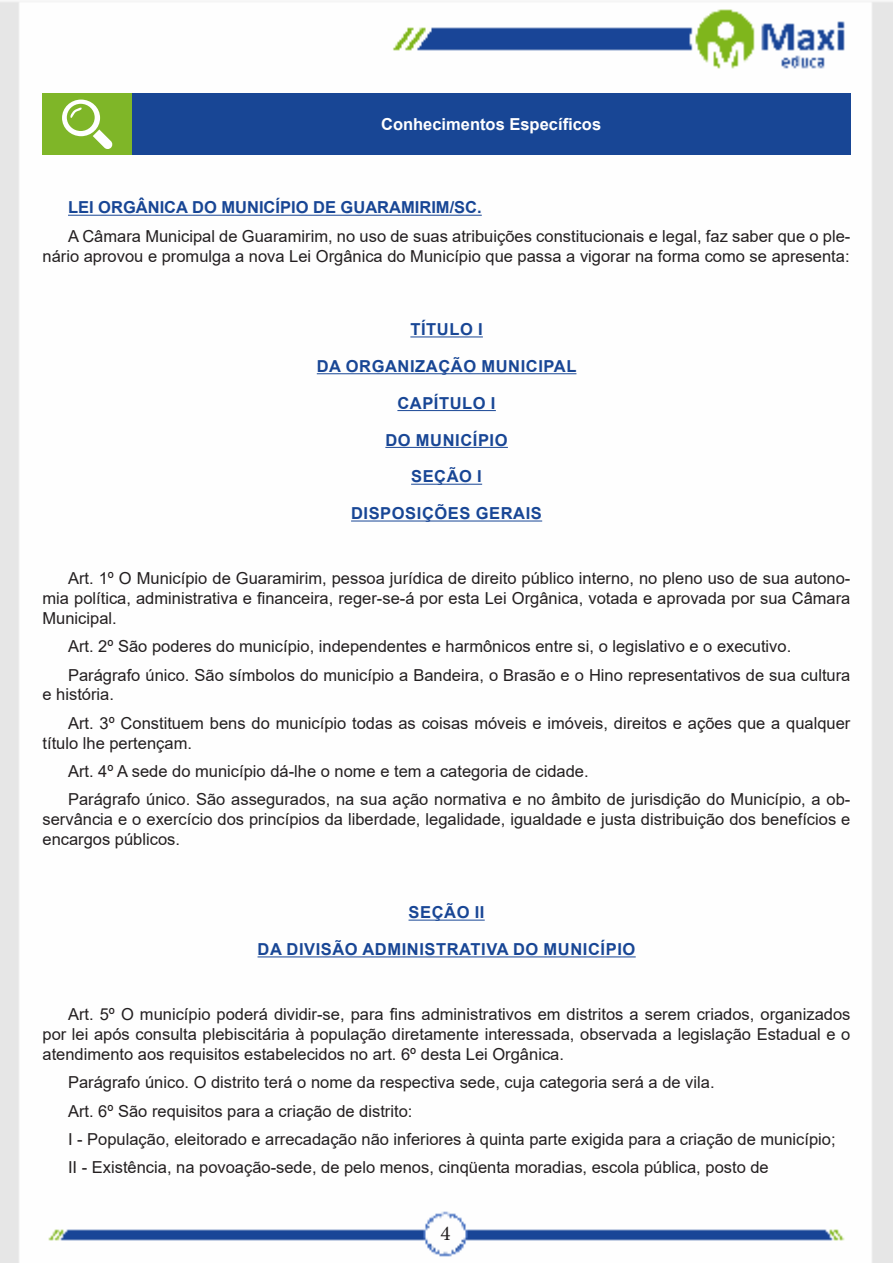
<style>
.page{position:relative;width:893px;height:1263px;background:#fff}
.page>*{position:absolute;margin:0;border:0;box-sizing:border-box;transform-origin:0 0}
.t1{font:21px "Minion Pro";color:#231f20}
.t2{font:16.5px/19.8px "Arial";color:#231f20;text-align:justify}
.t3{font:700 16.5px "Arial";letter-spacing:.035em;color:#184695}
.t4{font:700 16.5px "Arial";color:#184695}
.Titulo_de_Caixa{font:700 16.5px "Arial";color:#fff}
</style>
<div class="page">
<img style="left:0;top:1px;width:893px;height:1262px">
<hr style="left:68px;top:215px;width:414px;height:1px;background:#184695">
<hr style="left:410px;top:337px;width:73px;height:1px;background:#184695">
<hr style="left:317px;top:373px;width:259px;height:1px;background:#184695">
<hr style="left:397px;top:410px;width:99px;height:1px;background:#184695">
<hr style="left:385px;top:447px;width:123px;height:1px;background:#184695">
<hr style="left:411px;top:484px;width:71px;height:1px;background:#184695">
<hr style="left:351px;top:521px;width:191px;height:1px;background:#184695">
<hr style="left:409px;top:920px;width:76px;height:1px;background:#184695">
<hr style="left:258px;top:956px;width:378px;height:1px;background:#184695">
<div style="left:43px;top:94px;width:89px;height:61px;background:#7fb628"></div>
<div style="left:132px;top:94px;width:718px;height:61px;background:#184695"></div>
<svg style="left:62px;top:100px;width:51px;height:49px"></svg>
<p class="Titulo_de_Caixa" style="left:381px;top:113px;width:222px">Conhecimentos Específicos</p>
<p class="t4" style="left:68px;top:196px;width:415px">LEI ORGÂNICA DO MUNICÍPIO DE GUARAMIRIM/SC.</p>
<p class="t2" style="left:43px;top:226px;width:809px;text-align:right">A Câmara Municipal de Guaramirim, no uso de suas atribuições constitucionais e legal, faz saber que o ple&shy;nário aprovou e promulga a nova Lei Orgânica do Município que passa a vigorar na forma como se apresenta:</p>
<p class="t3" style="left:410px;top:318px;width:74px">TÍTULO I</p>
<p class="t3" style="left:317px;top:355px;width:261px">DA ORGANIZAÇÃO MUNICIPAL</p>
<p class="t3" style="left:397px;top:391px;width:100px">CAPÍTULO I</p>
<p class="t3" style="left:385px;top:428px;width:124px">DO MUNICÍPIO</p>
<p class="t3" style="left:411px;top:465px;width:72px">SEÇÃO I</p>
<p class="t3" style="left:351px;top:502px;width:192px">DISPOSIÇÕES GERAIS</p>
<p class="t2" style="left:43px;top:569px;width:809px;text-indent:26px">Art. 1º O Município de Guaramirim, pessoa jurídica de direito público interno, no pleno uso de sua autono&shy;mia política, administrativa e financeira, reger-se-á por esta Lei Orgânica, votada e aprovada por sua Câmara Municipal.</p>
<p class="t2" style="left:68px;top:636px;width:725px">Art. 2º São poderes do município, independentes e harmônicos entre si, o legislativo e o executivo.</p>
<p class="t2" style="left:43px;top:665px;width:809px;text-indent:26px">Parágrafo único. São símbolos do município a Bandeira, o Brasão e o Hino representativos de sua cultura e história.</p>
<p class="t2" style="left:43px;top:713px;width:809px;text-indent:26px">Art. 3º Constituem bens do município todas as coisas móveis e imóveis, direitos e ações que a qualquer título lhe pertençam.</p>
<p class="t2" style="left:68px;top:761px;width:522px">Art. 4º A sede do município dá-lhe o nome e tem a categoria de cidade.</p>
<p class="t2" style="left:43px;top:789px;width:809px;text-indent:26px">Parágrafo único. São assegurados, na sua ação normativa e no âmbito de jurisdição do Município, a ob&shy;servância e o exercício dos princípios da liberdade, legalidade, igualdade e justa distribuição dos benefícios e encargos públicos.</p>
<p class="t3" style="left:409px;top:901px;width:77px">SEÇÃO II</p>
<p class="t3" style="left:258px;top:938px;width:379px">DA DIVISÃO ADMINISTRATIVA DO MUNICÍPIO</p>
<p class="t2" style="left:43px;top:1004px;width:809px;text-indent:26px">Art. 5º O município poderá dividir-se, para fins administrativos em distritos a serem criados, organizados por lei após consulta plebiscitária à população diretamente interessada, observada a legislação Estadual e o atendimento aos requisitos estabelecidos no art. 6º desta Lei Orgânica.</p>
<p class="t2" style="left:68px;top:1072px;width:648px">Parágrafo único. O distrito terá o nome da respectiva sede, cuja categoria será a de vila.</p>
<p class="t2" style="left:68px;top:1101px;width:346px">Art. 6º São requisitos para a criação de distrito:</p>
<p class="t2" style="left:68px;top:1129px;width:769px">I - População, eleitorado e arrecadação não inferiores à quinta parte exigida para a criação de município;</p>
<p class="t2" style="left:68px;top:1157px;width:702px">II - Existência, na povoação-sede, de pelo menos, cinqüenta moradias, escola pública, posto de</p>
<p class="t1" style="left:440px;top:1219px;width:12px">4</p>
</div>
